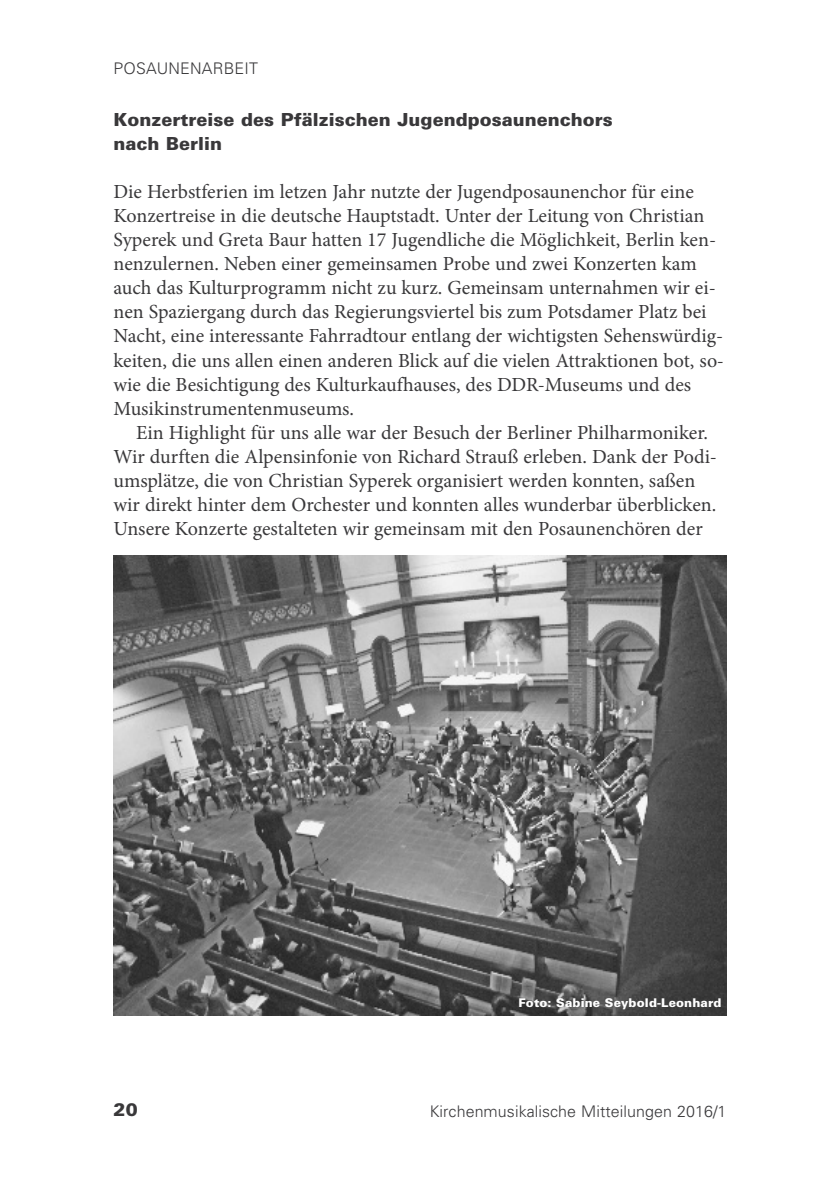
<style>
.page{position:relative;width:840px;height:1191px;background:#fff}
.page>*{position:absolute;margin:0;border:0;box-sizing:border-box;transform-origin:0 0}
.t1{font:20px/24px "Minion Pro";color:#39383a}
.t2{font:900 18px/24px "Univers";color:#39383a}
.t3{font:300 16px "Univers";letter-spacing:.005em;color:#39383a}
.t4{font:900 12px "Univers";letter-spacing:.01em;color:#fff}
</style>
<div class="page">
<img style="left:113px;top:556px;width:613px;height:459px">
<p class="t3" style="left:113px;top:62px;width:146px">POSAUNENARBEIT</p>
<p class="t2" style="left:113px;top:110px;width:500px">Konzertreise des Pfälzischen Jugendposaunenchors nach Berlin</p>
<p class="t1" style="left:113px;top:182px;width:611px">Die Herbstferien im letzen Jahr nutzte der Jugendposaunenchor für eine Konzertreise in die deutsche Hauptstadt. Unter der Leitung von Christian Syperek und Greta Baur hatten 17 Jugendliche die Möglichkeit, Berlin ken&shy;nenzulernen. Neben einer gemeinsamen Probe und zwei Konzerten kam auch das Kulturprogramm nicht zu kurz. Gemeinsam unternahmen wir ei&shy;nen Spaziergang durch das Regierungsviertel bis zum Potsdamer Platz bei Nacht, eine interessante Fahrradtour entlang der wichtigsten Sehenswürdig&shy;keiten, die uns allen einen anderen Blick auf die vielen Attraktionen bot, so&shy;wie die Besichtigung des Kulturkaufhauses, des DDR-Museums und des Musikinstrumentenmuseums.</p>
<p class="t1" style="left:113px;top:422px;width:604px;text-indent:23px">Ein Highlight für uns alle war der Besuch der Berliner Philharmoniker.<br>Wir durften die Alpensinfonie von Richard Strauß erleben. Dank der Podi&shy;umsplätze, die von Christian Syperek organisiert werden konnten, saßen wir direkt hinter dem Orchester und konnten alles wunderbar überblicken.<br>Unsere Konzerte gestalteten wir gemeinsam mit den Posaunenchören der</p>
<p class="t4" style="left:518px;top:998px;width:204px">Foto: Sabine Seybold-Leonhard</p>
<p class="t2" style="left:113px;top:1099px;width:26px">20</p>
<p class="t3" style="left:429px;top:1105px;width:298px">Kirchenmusikalische Mitteilungen 2016/1</p>
</div>
